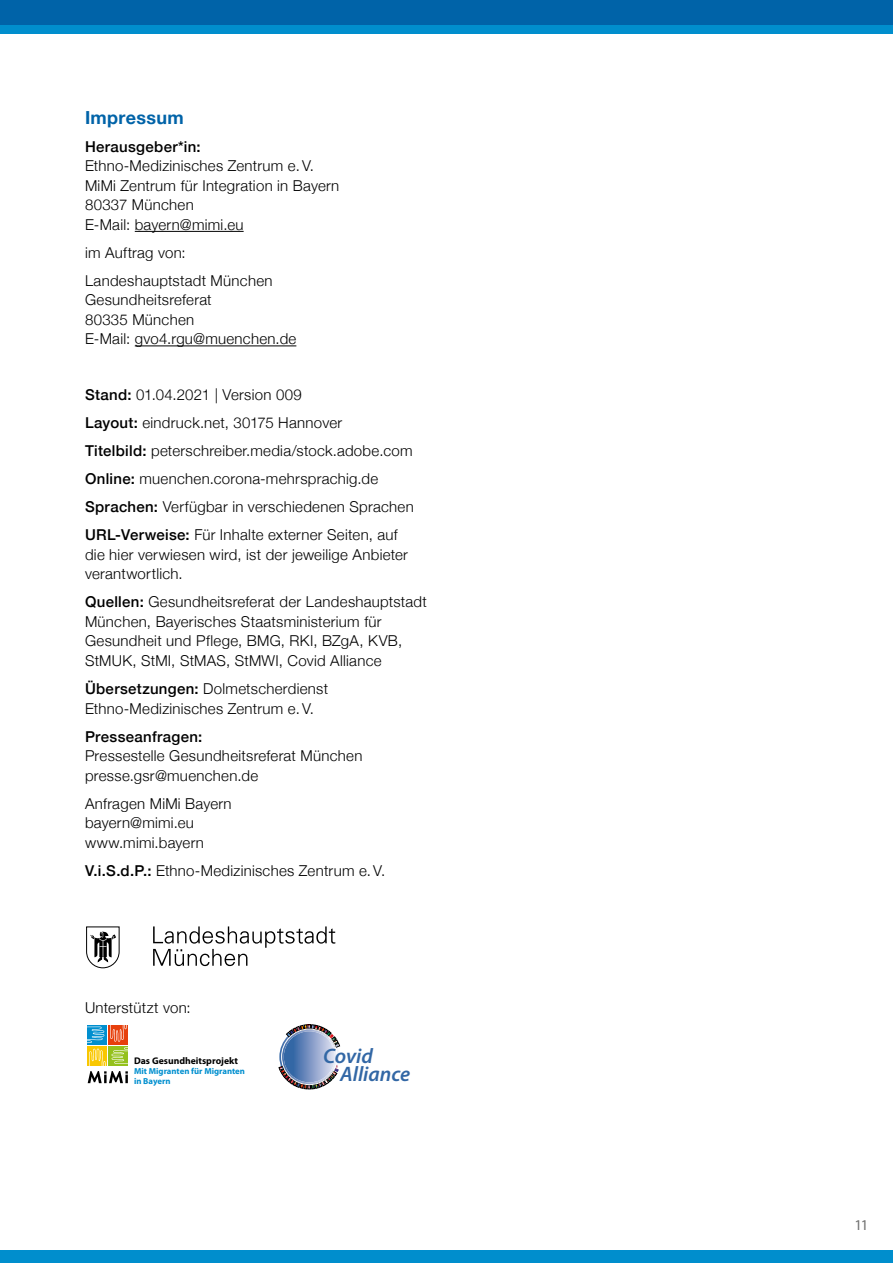
<style>
.page{position:relative;width:893px;height:1263px;background:#fff}
.page>*{position:absolute;margin:0;border:0;box-sizing:border-box;transform-origin:0 0}
.t1{font:italic 600 21px "Myriad Pro";color:#3267a5}
.t2{font:700 18px "Helvetica Neue";letter-spacing:.015em;color:#0063a8}
.t3{font:300 15px/19.5px "Helvetica Neue";letter-spacing:.02em;color:#000}
.t4{font:500 15px "Helvetica Neue";letter-spacing:.02em;color:#000}
.t5{font:15px "Myriad Pro";color:#6f6f6e}
.t6{font:700 9.75px "Myriad Pro";color:#000}
.t7{font:700 8.7px/9.8px "Myriad Pro";color:#008fcf}
.s1{font-weight:500}
</style>
<div class="page">
<div style="left:0;top:0;width:893px;height:26px;background:#0063a8"></div>
<div style="left:0;top:1250px;width:893px;height:13px;background:#008ecd"></div>
<div style="left:0;top:26px;width:893px;height:8px;background:#008ecd"></div>
<svg style="left:88px;top:1071px;width:40px;height:12px"></svg>
<svg style="left:88px;top:1025px;width:40px;height:40px;background:#b0a965"></svg>
<svg style="left:153px;top:926px;width:182px;height:40px"></svg>
<svg style="left:86px;top:926px;width:34px;height:43px"></svg>
<svg style="left:279px;top:1025px;width:61px;height:64px"></svg>
<div style="left:281px;top:1029px;width:56px;height:56px;border:1px solid #fff;border-radius:50%"></div>
<hr style="left:135px;top:231px;width:109px;height:1px;background:#000">
<hr style="left:135px;top:345px;width:161px;height:1px;background:#000">
<p class="t2" style="left:85px;top:103px;width:100px">Impressum</p>
<p class="t4" style="left:85px;top:134px;width:117px">Herausgeber*in:</p>
<p class="t3" style="left:85px;top:155px;width:256px">Ethno-Medizinisches Zentrum e. V.<br>MiMi Zentrum für Integration in Bayern<br>80337 München<br>E-Mail: bayern@mimi.eu</p>
<p class="t3" style="left:85px;top:237px;width:189px;line-height:28px">im Auftrag von:<br>Landeshauptstadt München</p>
<p class="t3" style="left:85px;top:289px;width:213px">Gesundheitsreferat<br>80335 München<br>E-Mail: gvo4.rgu@muenchen.de</p>
<p class="t3" style="left:85px;top:380px;width:330px;line-height:28px"><span class="s1">Stand:</span> 01.04.2021 | Version 009<br><span class="s1">Layout:</span> eindruck.net, 30175 Hannover<br><span class="s1">Titelbild:</span> peterschreiber.media/stock.adobe.com <span class="s1">Online:</span> muenchen.corona-mehrsprachig.de <span class="s1">Sprachen:</span> Verfügbar in verschiedenen Sprachen <span class="s1">URL-Verweise:</span> Für Inhalte externer Seiten, auf</p>
<p class="t3" style="left:85px;top:544px;width:324px">die hier verwiesen wird, ist der jeweilige Anbieter verantwortlich.</p>
<p class="t3" style="left:85px;top:591px;width:343px"><span class="s1">Quellen:</span> Gesundheitsreferat der Landeshauptstadt München, Bayerisches Staatsministerium für Gesundheit und Pflege, BMG, RKI, BZgA, KVB, StMUK, StMI, StMAS, StMWI, Covid Alliance</p>
<p class="t3" style="left:85px;top:678px;width:245px"><span class="s1">Übersetzungen:</span> Dolmetscherdienst<br>Ethno-Medizinisches Zentrum e. V.</p>
<p class="t4" style="left:85px;top:724px;width:119px">Presseanfragen:</p>
<p class="t3" style="left:85px;top:745px;width:279px">Pressestelle Gesundheitsreferat München presse.gsr@muenchen.de</p>
<p class="t3" style="left:85px;top:792px;width:148px">Anfragen MiMi Bayern bayern@mimi.eu www.mimi.bayern</p>
<p class="t3" style="left:85px;top:859px;width:302px"><span class="s1">V.i.S.d.P.:</span> Ethno-Medizinisches Zentrum e. V.</p>
<p class="t3" style="left:85px;top:996px;width:107px">Unterstützt von:</p>
<h1 class="t1" style="left:323px;top:1044px;width:51px">Covid</h1>
<p class="t6" style="left:134px;top:1055px;width:105px">Das Gesundheitsprojekt</p>
<p class="t7" style="left:134px;top:1066px;width:112px">Mit Migranten für Migranten in Bayern</p>
<h1 class="t1" style="left:340px;top:1062px;width:72px">Alliance</h1>
<p class="t5" style="left:854px;top:1216px;width:16px">11</p>
</div>
